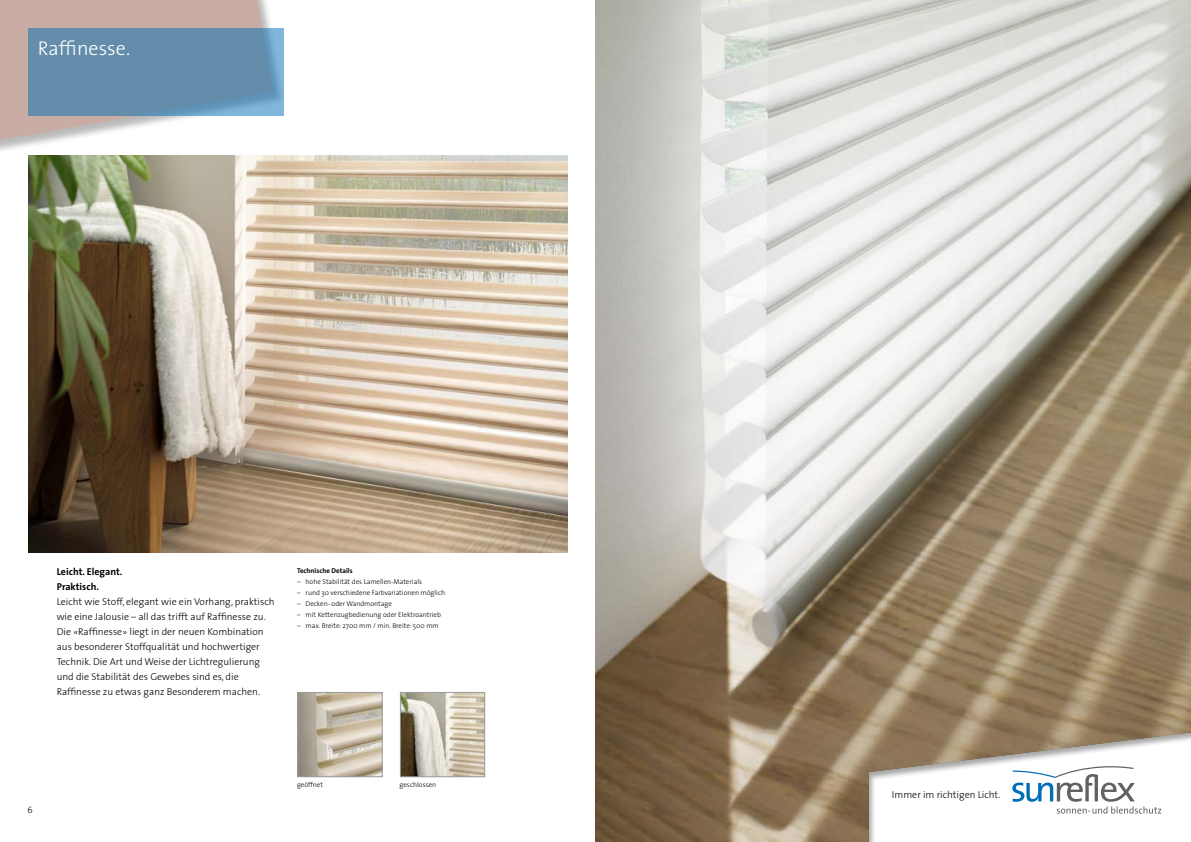
<style>
.page{position:relative;width:1191px;height:842px;background:#fff}
.page>*{position:absolute;margin:0;border:0;box-sizing:border-box;transform-origin:0 0}
.t1{font:300 20px "The Sans";color:#fff}
.t2{font:300 10px/15px "The Sans";color:#000}
.t3{font:700 10px/15px "The Sans";color:#000}
.t4{font:300 9px "The Sans";color:#000}
.t5{font:300 7px "The Sans";color:#000}
.t6{font:700 7px "The Sans";color:#000}
</style>
<div class="page">
<div style="left:0;top:0;width:286px;height:155px;background:#000;opacity:.55"></div>
<svg style="left:0;top:0;width:274px;height:143px"></svg>
<img style="left:28px;top:155px;width:539px;height:397px">
<svg style="left:28px;top:28px;width:255px;height:88px;background:#658faf"></svg>
<img style="left:300px;top:694px;width:80px;height:81px">
<div style="left:298px;top:692px;width:84px;height:85px;border:1px solid #9c9c9d"></div>
<img style="left:595px;top:0;width:596px;height:842px">
<img style="left:402px;top:694px;width:81px;height:81px">
<div style="left:400px;top:692px;width:85px;height:85px;border:1px solid #9c9c9d"></div>
<svg style="left:868px;top:731px;width:323px;height:111px"></svg>
<h1 class="t1" style="left:38px;top:32px;width:94px">Raffinesse.</h1>
<p class="t3" style="left:57px;top:564px;width:67px">Leicht. Elegant.<br>Praktisch.</p>
<p class="t2" style="left:57px;top:594px;width:219px">Leicht wie Stoff, elegant wie ein Vorhang, praktisch wie eine Jalousie – all das trifft auf Raffinesse zu.<br>Die «Raffinesse» liegt in der neuen Kombination aus besonderer Stoffqualität und hochwertiger Technik. Die Art und Weise der Lichtregulierung und die Stabilität des Gewebes sind es, die Raffinesse zu etwas ganz Besonderem machen.</p>
<p class="t6" style="left:297px;top:564px;width:57px">Technische Details</p>
<p class="t5" style="left:297px;top:576px;width:127px">– hohe Stabilität des Lamellen-Materials</p>
<p class="t5" style="left:297px;top:587px;width:150px">– rund 30 verschiedene Farbvariationen möglich</p>
<p class="t5" style="left:297px;top:598px;width:96px">– Decken- oder Wandmontage</p>
<p class="t5" style="left:297px;top:609px;width:145px">– mit Kettenzugbedienung oder Elektroantrieb</p>
<p class="t5" style="left:297px;top:620px;width:143px">– max. Breite: 2700 mm / min. Breite: 500 mm</p>
<p class="t4" style="left:28px;top:802px;width:7px">6</p>
<p class="t5" style="left:297px;top:779px;width:28px">geöffnet</p>
<p class="t5" style="left:399px;top:779px;width:38px">geschlossen</p>
<p class="t2" style="left:892px;top:787px;width:110px">Immer im richtigen Licht.</p>
</div>
